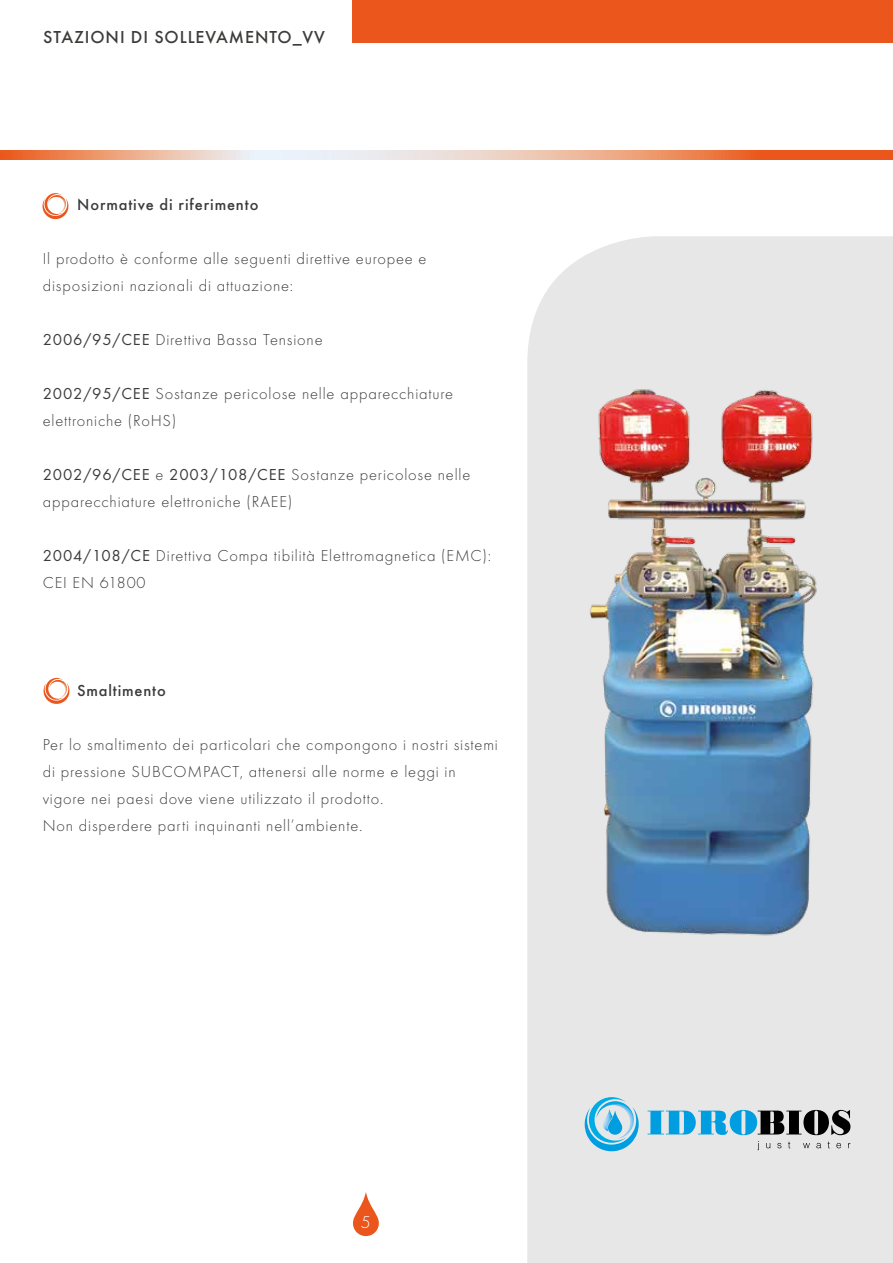
<style>
.page{position:relative;width:893px;height:1263px;background:#fff}
.page>*{position:absolute;margin:0;border:0;box-sizing:border-box;transform-origin:0 0}
.t1{font:500 18px "Futura T";color:#3c3c3b}
.t2{font:300 18px "Futura T";color:#fff}
.t3{font:300 16.5px/27px "Futura T";letter-spacing:.05em;color:#3c3c3b}
.t4{font:500 16.5px "Futura T";letter-spacing:.05em;color:#3c3c3b}
.s1{font-weight:400}
</style>
<div class="page">
<div style="left:353px;top:0;width:540px;height:43px;background:#ea561b"></div>
<svg style="left:43px;top:193px;width:25px;height:26px"></svg>
<svg style="left:44px;top:678px;width:25px;height:26px"></svg>
<div style="left:527px;top:236px;width:366px;height:1027px;background:#e7e7e7"></div>
<img style="left:551px;top:381px;width:325px;height:589px">
<svg style="left:585px;top:1097px;width:54px;height:54px"></svg>
<svg style="left:648px;top:1110px;width:202px;height:25px"></svg>
<svg style="left:757px;top:1141px;width:93px;height:9px"></svg>
<svg style="left:0;top:151px;width:893px;height:8px"></svg>
<svg style="left:353px;top:1192px;width:26px;height:44px"></svg>
<p class="t1" style="left:43px;top:26px;width:22px">Stazioni</p>
<p class="t1" style="left:131px;top:26px;width:47px">di Sollevamento</p>
<p class="t1" style="left:293px;top:26px;width:34px">_VV</p>
<p class="t4" style="left:77px;top:195px;width:183px">Normative di riferimento</p>
<p class="t3" style="left:43px;top:245px;width:385px">Il prodotto è conforme alle seguenti direttive europee e disposizioni nazionali di attuazione:</p>
<p class="t3" style="left:43px;top:326px;width:281px"><span class="s1">2006/95/CEE</span> Direttiva Bassa Tensione</p>
<p class="t3" style="left:43px;top:380px;width:412px"><span class="s1">2002/95/CEE</span> Sostanze pericolose nelle apparecchiature elettroniche (RoHS)</p>
<p class="t3" style="left:43px;top:461px;width:429px"><span class="s1">2002/96/CEE</span> e <span class="s1">2003/108/CEE</span> Sostanze pericolose nelle apparecchiature elettroniche (RAEE)</p>
<p class="t3" style="left:43px;top:542px;width:450px"><span class="s1">2004/108/CE</span> Direttiva Compa tibilità Elettromagnetica (EMC):<br>CEI EN 61800</p>
<p class="t4" style="left:77px;top:681px;width:90px">Smaltimento</p>
<p class="t3" style="left:43px;top:731px;width:457px">Per lo smaltimento dei particolari che compongono i nostri sistemi di pressione SUBCOMPACT, attenersi alle norme e leggi in vigore nei paesi dove viene utilizzato il prodotto.<br>Non disperdere parti inquinanti nell’ambiente.</p>
<p class="t2" style="left:361px;top:1211px;width:11px">5</p>
</div>
